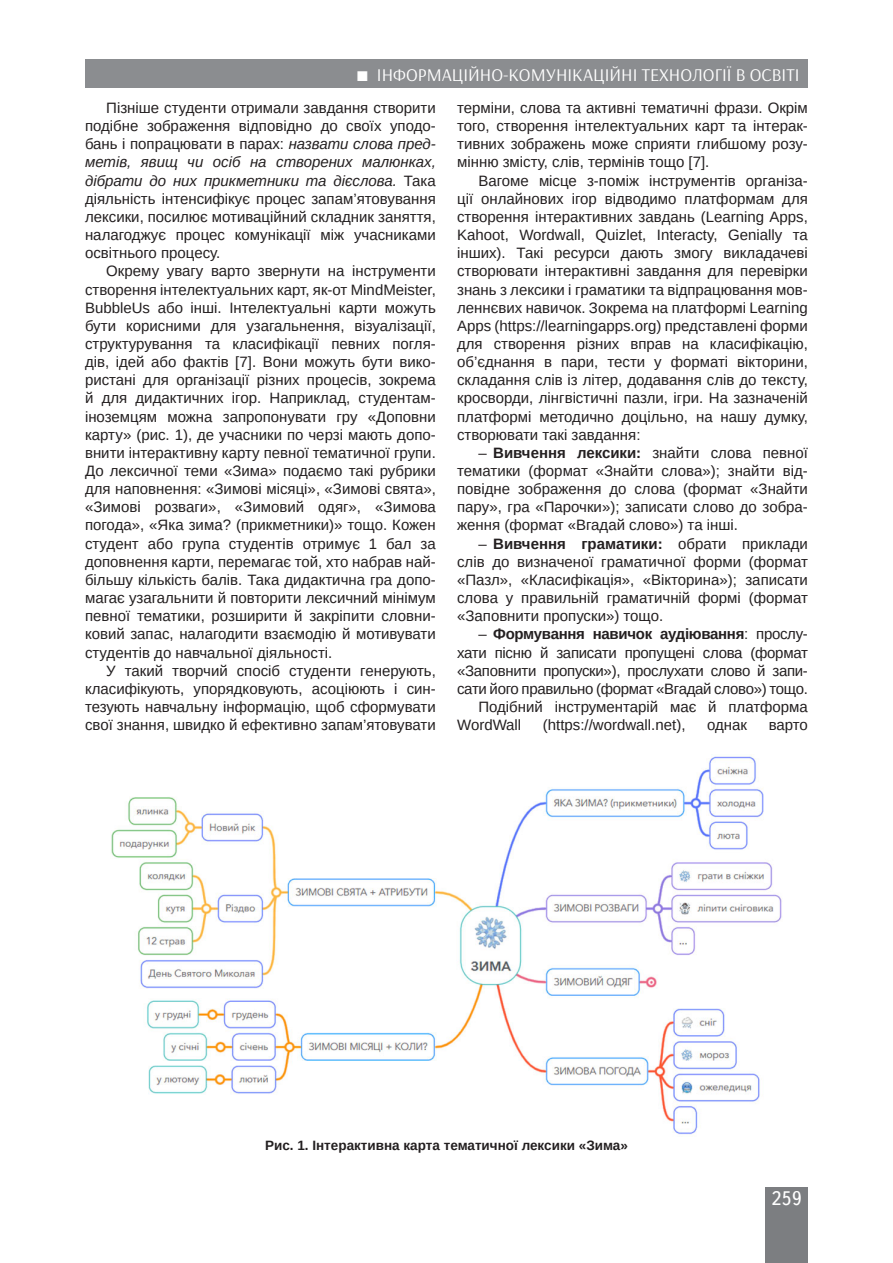
<style>
.page{position:relative;width:893px;height:1263px;background:#fff}
.page>*{position:absolute;margin:0;border:0;box-sizing:border-box;transform-origin:0 0}
.t1{font:19.5px "Ukrainian Text";color:#fff}
.t2{font:18px "Arsenal";color:#fff}
.Текст_основной_G{font:15px/18.1px "Arimo";color:#231f20;text-align:justify}
.Рисунок{font:700 13.5px "Arimo";color:#231f20}
.s1{font-style:italic}
.s2{font-weight:700}
</style>
<div class="page">
<div style="left:765px;top:1187px;width:43px;height:76px;background:#7c7e81"></div>
<div style="left:85px;top:60px;width:723px;height:28px;background:#8b8d90"></div>
<img style="left:111px;top:756px;width:671px;height:379px">
<p class="t2" style="left:377px;top:64px;width:424px">ІНФОРМАЦІЙНО-КОМУНІКАЦІЙНІ ТЕХНОЛОГІЇ В ОСВІТІ</p>
<p class="Текст_основной_G" style="left:85px;top:99px;width:352px;text-indent:21px">Пізніше студенти отримали завдання створити подібне зображення відповідно до своїх уподо&shy;бань і попрацювати в парах: <span class="s1">назвати слова пред&shy;метів, явищ чи осіб на створених малюнках, дібрати до них прикметники та дієслова.</span> Така діяльність інтенсифікує процес запам’ятовування лексики, посилює мотиваційний складник заняття, налагоджує процес комунікації між учасниками освітнього процесу.</p>
<p class="Текст_основной_G" style="left:85px;top:262px;width:352px;text-indent:21px">Окрему увагу варто звернути на інструменти створення інтелектуальних карт, як-от MindMeister, BubbleUs або інші. Інтелектуальні карти можуть бути корисними для узагальнення, візуалізації, структурування та класифікації певних погля&shy;дів, ідей або фактів [7]. Вони можуть бути вико&shy;ристані для організації різних процесів, зокрема й для дидактичних ігор. Наприклад, студентам&shy;іноземцям можна запропонувати гру «Доповни карту» (рис. 1), де учасники по черзі мають допо&shy;внити інтерактивну карту певної тематичної групи.<br>До лексичної теми «Зима» подаємо такі рубрики для наповнення: «Зимові місяці», «Зимові свята», «Зимові розваги», «Зимовий одяг», «Зимова погода», «Яка зима? (прикметники)» тощо. Кожен студент або група студентів отримує 1 бал за доповнення карти, перемагає той, хто набрав най&shy;більшу кількість балів. Така дидактична гра допо&shy;магає узагальнити й повторити лексичний мінімум певної тематики, розширити й закріпити словни&shy;ковий запас, налагодити взаємодію й мотивувати студентів до навчальної діяльності.</p>
<p class="Текст_основной_G" style="left:85px;top:661px;width:352px;text-indent:21px">У такий творчий спосіб студенти генерують, класифікують, упорядковують, асоціюють і син&shy;тезують навчальну інформацію, щоб сформувати свої знання, швидко й ефективно запам’ятовувати</p>
<p class="t2" style="left:440px;top:64px;width:361px">ЗАГАЛЬНА ПЕДАГОГІКА ТА ІСТОРІЯ ПЕДАГОГІКИ</p>
<p class="Текст_основной_G" style="left:457px;top:99px;width:352px">терміни, слова та активні тематичні фрази. Окрім того, створення інтелектуальних карт та інтерак&shy;тивних зображень може сприяти глибшому розу&shy;мінню змісту, слів, термінів тощо [7].</p>
<p class="Текст_основной_G" style="left:457px;top:171px;width:352px;text-indent:21px">Вагоме місце з-поміж інструментів організа&shy;ції онлайнових ігор відводимо платформам для створення інтерактивних завдань (Learning Apps, Kahoot, Wordwall, Quizlet, Interacty, Genially та інших). Такі ресурси дають змогу викладачеві створювати інтерактивні завдання для перевірки знань з лексики і граматики та відпрацювання мов&shy;леннєвих навичок. Зокрема на платформі Learning Apps (https://learningapps.org) представлені форми для створення різних вправ на класифікацію, об’єднання в пари, тести у форматі вікторини, складання слів із літер, додавання слів до тексту, кросворди, лінгвістичні пазли, ігри. На зазначеній платформі методично доцільно, на нашу думку, створювати такі завдання:</p>
<p class="Текст_основной_G" style="left:457px;top:444px;width:352px;text-indent:21px">– <span class="s2">Вивчення лексики:</span> знайти слова певної тематики (формат «Знайти слова»); знайти від&shy;повідне зображення до слова (формат «Знайти пару», гра «Парочки»); записати слово до зобра&shy;ження (формат «Вгадай слово») та інші.</p>
<p class="Текст_основной_G" style="left:457px;top:534px;width:352px;text-indent:21px">– <span class="s2">Вивчення граматики:</span> обрати приклади слів до визначеної граматичної форми (формат «Пазл», «Класифікація», «Вікторина»); записати слова у правильній граматичній формі (формат «Заповнити пропуски») тощо.</p>
<p class="Текст_основной_G" style="left:457px;top:625px;width:352px;text-indent:21px">– <span class="s2">Формування навичок аудіювання</span>: прослу&shy;хати пісню й записати пропущені слова (формат «Заповнити пропуски»), прослухати слово й запи&shy;сати його правильно (формат «Вгадай слово») тощо.</p>
<p class="Текст_основной_G" style="left:457px;top:698px;width:352px;text-indent:21px">Подібний інструментарій має й платформа<br>WordWall</p>
<p class="Текст_основной_G" style="left:543px;top:716px;width:144px">(https://wordwall.net),</p>
<p class="Текст_основной_G" style="left:707px;top:716px;width:41px">однак</p>
<p class="Текст_основной_G" style="left:769px;top:716px;width:41px">варто</p>
<p class="Рисунок" style="left:265px;top:1135px;width:364px">Рис. 1. Інтерактивна карта тематичної лексики «Зима»</p>
<h1 class="t1" style="left:771px;top:1188px;width:32px">259</h1>
</div>
